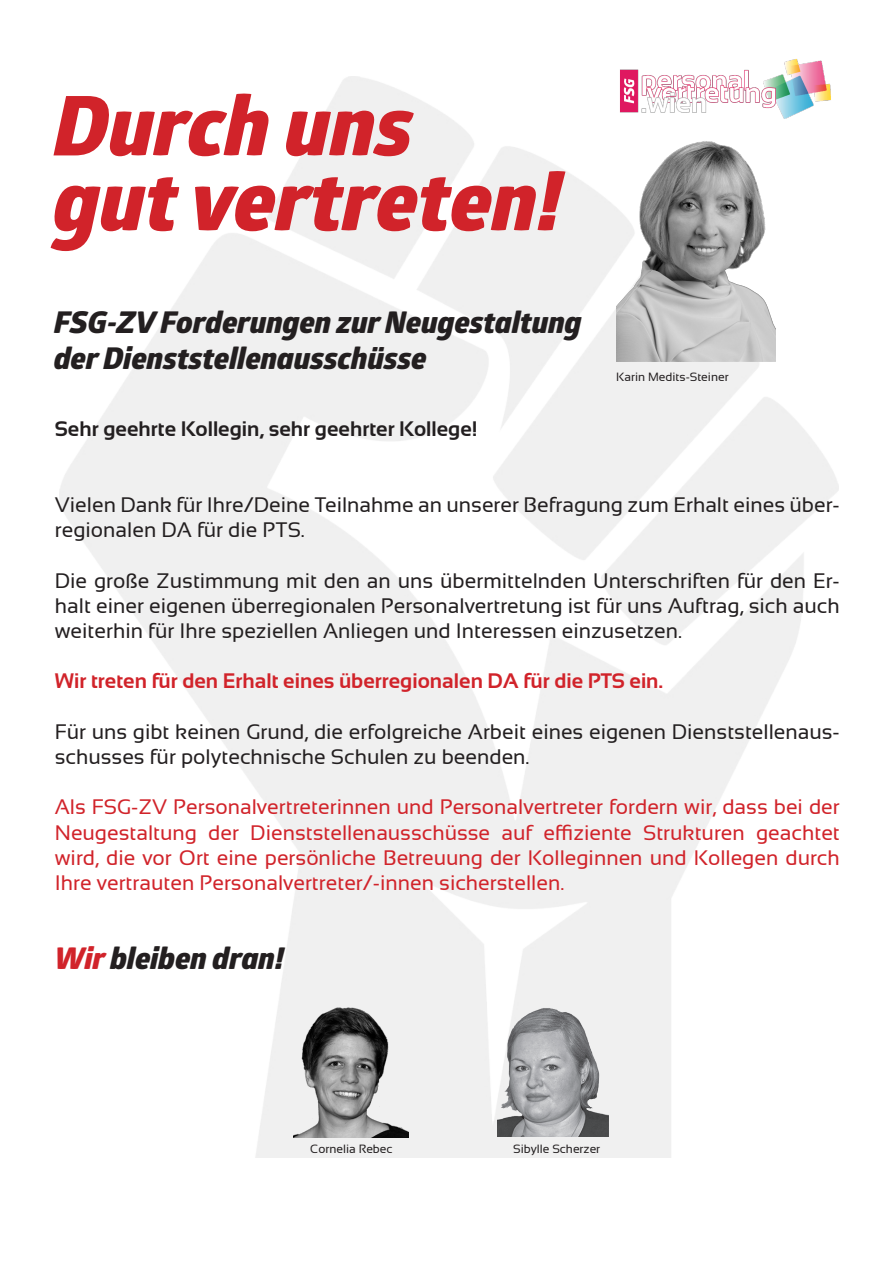
<style>
.page{position:relative;width:893px;height:1263px;background:#fff}
.page>*{position:absolute;margin:0;border:0;box-sizing:border-box;transform-origin:0 0}
.t1{font:italic 800 82.5px "Glober";color:#d1232a}
.t2{font:italic 800 30px "Glober";color:#231f20}
.t3{font:21px/25.2px "Sansation";color:#231f20}
.t4{font:21px/25.2px "Sansation";color:#d1232a;text-align:justify}
.t5{font:700 21px "Sansation";color:#d1232a}
.t6{font:700 21px "Sansation";color:#231f20}
.t7{font:12px "Sansation";color:#231f20}
.s1{color:#d1232a}
</style>
<div class="page">
<img style="left:59px;top:77px;width:780px;height:1080px">
<img style="left:616px;top:58px;width:220px;height:65px">
<img style="left:293px;top:1001px;width:115px;height:136px">
<img style="left:497px;top:1005px;width:112px;height:131px">
<img style="left:616px;top:136px;width:160px;height:225px">
<p class="t1" style="left:54px;top:64px;width:361px">Durch uns</p>
<p class="t1" style="left:54px;top:139px;width:510px">gut vertreten!</p>
<p class="t2" style="left:54px;top:300px;width:529px">FSG-ZV Forderungen zur Neugestaltung</p>
<p class="t2" style="left:54px;top:336px;width:374px">der Dienststellenausschüsse</p>
<p class="t6" style="left:55px;top:417px;width:424px">Sehr geehrte Kollegin, sehr geehrter Kollege!</p>
<p class="t7" style="left:616px;top:370px;width:114px">Karin Medits-Steiner</p>
<p class="t3" style="left:55px;top:492px;width:786px">Vielen Dank für Ihre/Deine Teilnahme an unserer Befragung zum Erhalt eines über&shy;regionalen DA für die PTS.</p>
<p class="t3" style="left:55px;top:568px;width:786px;text-align:justify">Die große Zustimmung mit den an uns übermittelnden Unterschriften für den Er&shy;halt einer eigenen überregionalen Personalvertretung ist für uns Auftrag, sich auch weiterhin für Ihre speziellen Anliegen und Interessen einzusetzen.</p>
<p class="t5" style="left:55px;top:669px;width:610px">Wir treten für den Erhalt eines überregionalen DA für die PTS ein.</p>
<p class="t3" style="left:55px;top:719px;width:786px">Für uns gibt keinen Grund, die erfolgreiche Arbeit eines eigenen Dienststellenaus&shy;schusses für polytechnische Schulen zu beenden.</p>
<p class="t4" style="left:55px;top:794px;width:786px">Als FSG-ZV Personalvertreterinnen und Personalvertreter fordern wir, dass bei der Neugestaltung der Dienststellenausschüsse auf effiziente Strukturen geachtet wird, die vor Ort eine persönliche Betreuung der Kolleginnen und Kollegen durch Ihre vertrauten Personalvertreter/-innen sicherstellen.</p>
<p class="t2" style="left:55px;top:936px;width:231px"><span class="s1">Wir</span> bleiben dran!</p>
<p class="t7" style="left:310px;top:1142px;width:84px">Cornelia Rebec</p>
<p class="t7" style="left:513px;top:1142px;width:89px">Sibylle Scherzer</p>
</div>
